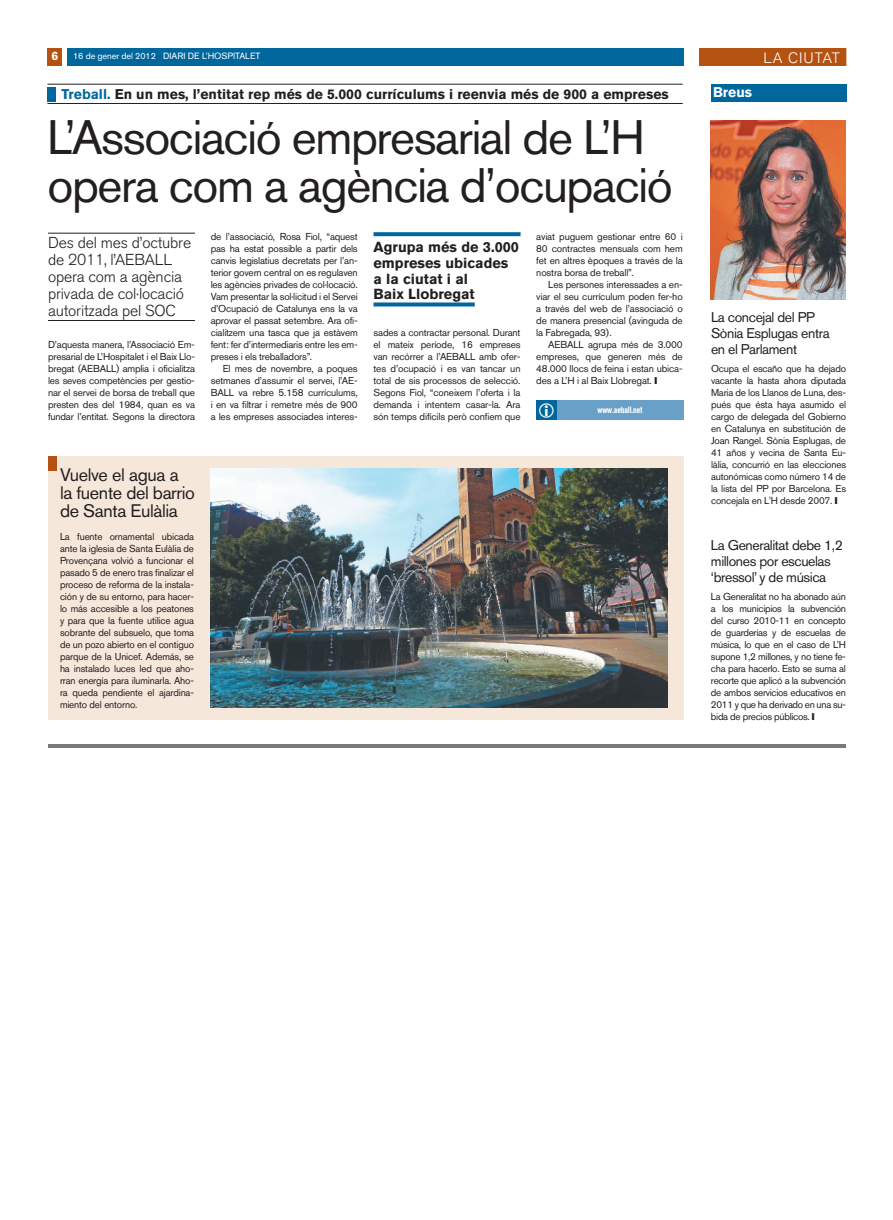
<style>
.page{position:relative;width:893px;height:1220px;background:#fff}
.page>*{position:absolute;margin:0;border:0;box-sizing:border-box;transform-origin:0 0}
.t1{font:48px/48px "Akzidenz Grotesk BQ";letter-spacing:-.03em;color:#231f20}
.t2{font:18px/18px "Akzidenz Grotesk BQ";letter-spacing:-.02em;color:#231f20}
.t3{font:300 15.8px/17px "Akzidenz Grotesk BQ";letter-spacing:-.01em;color:#231f20}
.t4{font:300 15px "Akzidenz Grotesk BQ";letter-spacing:.06em;color:#fff}
.t5{font:700 14.5px/15.7px "Akzidenz Grotesk BQ";color:#231f20}
.t6{font:14px/16px "Akzidenz Grotesk BQ";letter-spacing:-.03em;color:#231f20}
.t7{font:700 14px "Akzidenz Grotesk BQ";color:#231f20}
.t8{font:700 14px "Akzidenz Grotesk BQ";color:#fff}
.t9{font:700 12px "Akzidenz Grotesk BQ";color:#fff}
.t10{font:10px/12px "Akzidenz Grotesk BQ";letter-spacing:-.015em;color:#231f20;text-align:justify}
.t11{font:9px "Akzidenz Grotesk BQ";color:#fff}
.t12{font:700 condensed 9px "Akzidenz Grotesk BQ";letter-spacing:-.01em;color:#fff}
.t13{font:9px "Akzidenz Grotesk BQ";letter-spacing:-.01em;color:#fff}
.s1{font-style:inherit}
.s2{color:#00679d}
</style>
<div class="page">
<div style="left:67px;top:48px;width:616px;height:18px;background:#00679d"></div>
<div style="left:48px;top:48px;width:14px;height:18px;background:#b45212"></div>
<div style="left:699px;top:48px;width:147px;height:18px;background:#b45212"></div>
<hr style="left:48px;top:744px;width:798px;height:4px;background:#7b7879">
<hr style="left:47px;top:84px;width:636px;height:1px;background:#231f20">
<hr style="left:47px;top:103px;width:636px;height:1px;background:#231f20">
<div style="left:47px;top:87px;width:8px;height:15px;background:#00679d"></div>
<hr style="left:48px;top:233px;width:147px;height:1px;background:#231f20">
<hr style="left:48px;top:320px;width:147px;height:1px;background:#231f20">
<div style="left:711px;top:84px;width:135px;height:18px;background:#00679d"></div>
<img style="left:711px;top:120px;width:135px;height:180px">
<svg style="left:374px;top:232px;width:146px;height:4px"></svg>
<svg style="left:374px;top:303px;width:101px;height:4px"></svg>
<div style="left:48px;top:456px;width:635px;height:264px;background:#f6e7db"></div>
<div style="left:48px;top:456px;width:8px;height:15px;background:#b45212"></div>
<img style="left:211px;top:468px;width:457px;height:240px">
<div style="left:557px;top:400px;width:126px;height:20px;background:#68a0c7"></div>
<div style="left:536px;top:400px;width:21px;height:20px;background:#00679d"></div>
<p class="t11" style="left:179px;top:51px;width:99px">DIARI DE L’HOSPITALET</p>
<h3 class="t4" style="left:763px;top:49px;width:78px">LA CIUTAT</h3>
<p class="t9" style="left:52px;top:49px;width:8px">6</p>
<p class="t13" style="left:78px;top:51px;width:7px">2</p>
<p class="t13" style="left:98px;top:51px;width:76px">d s mbre del 011</p>
<p class="t11" style="left:73px;top:51px;width:189px"><span class="s1">16 de gener del 2012</span> DIARI DE L’HOSPITALET</p>
<h3 class="t7" style="left:61px;top:86px;width:609px"><span class="s2">Treball.</span> En un mes, l’entitat rep més de 5.000 currículums i reenvia més de 900 a empreses</h3>
<h1 class="t1" style="left:47px;top:113px;width:627px">L’Associació empresarial de L’H opera com a agència d’ocupació</h1>
<h3 class="t3" style="left:48px;top:235px;width:145px">Des del mes d’octubre de 2011, l’AEBALL opera com a agència privada de col·locació autoritzada pel SOC</h3>
<p class="t10" style="left:48px;top:338px;width:149px">D’aquesta manera, l’Associació Em&shy;presarial de L’Hospitalet i el Baix Llo&shy;bregat (AEBALL) amplia i oficialitza les seves competències per gestio&shy;nar el servei de borsa de treball que presten des del 1984, quan es va fundar l’entitat. Segons la directora</p>
<p class="t10" style="left:211px;top:230px;width:149px">de l’associació, Rosa Fiol, “aquest pas ha estat possible a partir dels canvis legislatius decretats per l’an&shy;terior govern central on es regulaven les agències privades de col·locació.<br>Vam presentar la sol·licitud i el Servei d’Ocupació de Catalunya ens la va aprovar el passat setembre. Ara ofi&shy;cialitzem una tasca que ja estàvem fent: fer d’intermediaris entre les em&shy;preses i els treballadors”.</p>
<p class="t10" style="left:211px;top:362px;width:149px;text-indent:12px">El mes de novembre, a poques setmanes d’assumir el servei, l’AE-BALL va rebre 5.158 currículums, i en va filtrar i remetre més de 900 a les empreses associades interes-</p>
<h3 class="t5" style="left:374px;top:239px;width:147px">Agrupa més de 3.000 empreses ubicades a la ciutat i al<br>Baix Llobregat</h3>
<p class="t10" style="left:374px;top:326px;width:149px">sades a contractar personal. Durant el mateix període, 16 empreses van recórrer a l’AEBALL amb ofer&shy;tes d’ocupació i es van tancar un total de sis processos de selecció.<br>Segons Fiol, “coneixem l’oferta i la demanda i intentem casar-la. Ara són temps difícils però confiem que</p>
<p class="t10" style="left:536px;top:230px;width:148px">aviat puguem gestionar entre 60 i 80 contractes mensuals com hem fet en altres èpoques a través de la nostra borsa de treball”.</p>
<p class="t10" style="left:536px;top:278px;width:148px;text-indent:12px">Les persones interessades a en&shy;viar el seu currículum poden fer-ho a través del web de l’associació o de manera presencial (avinguda de la Fabregada, 93).</p>
<p class="t10" style="left:536px;top:338px;width:148px;text-indent:12px">AEBALL agrupa més de 3.000 empreses, que generen més de 48.000 llocs de feina i estan ubica&shy;des a L’H i al Baix Llobregat.</p>
<p class="t12" style="left:597px;top:404px;width:47px">www.aeball.net</p>
<h2 class="t2" style="left:60px;top:465px;width:136px">Vuelve el agua a la fuente del barrio de Santa Eulàlia</h2>
<p class="t10" style="left:60px;top:530px;width:136px">La fuente ornamental ubicada ante la iglesia de Santa Eulàlia de Provençana volvió a funcionar el pasado 5 de enero tras finalizar el proceso de reforma de la instala&shy;ción y de su entorno, para hacer&shy;lo más accesible a los peatones y para que la fuente utilice agua sobrante del subsuelo, que toma de un pozo abierto en el contiguo parque de la Unicef. Además, se ha instalado luces led que aho&shy;rran energía para iluminarla. Aho&shy;ra queda pendiente el ajardina&shy;miento del entorno.</p>
<h3 class="t8" style="left:713px;top:84px;width:41px">Breus</h3>
<h3 class="t6" style="left:711px;top:309px;width:120px">La concejal del PP<br>Sònia Esplugas entra en el Parlament</h3>
<p class="t10" style="left:711px;top:362px;width:137px">Ocupa el escaño que ha dejado vacante la hasta ahora diputada Maria de los Llanos de Luna, des&shy;pués que ésta haya asumido el cargo de delegada del Gobierno en Catalunya en substitución de Joan Rangel. Sònia Esplugas, de 41 años y vecina de Santa Eu&shy;làlia, concurrió en las elecciones autonómicas como número 14 de la lista del PP por Barcelona. Es concejala en L'H desde 2007.</p>
<h3 class="t6" style="left:711px;top:537px;width:133px">La Generalitat debe 1,2 millones por escuelas ‘bressol’ y de música</h3>
<p class="t10" style="left:711px;top:590px;width:137px">La Generalitat no ha abonado aún a los municipios la subvención del curso 2010-11 en concepto de guarderías y de escuelas de música, lo que en el caso de L’H supone 1,2 millones, y no tiene fe&shy;cha para hacerlo. Esto se suma al recorte que aplicó a la subvención de ambos servicios educativos en 2011 y que ha derivado en una su&shy;bida de precios públicos.</p>
</div>
